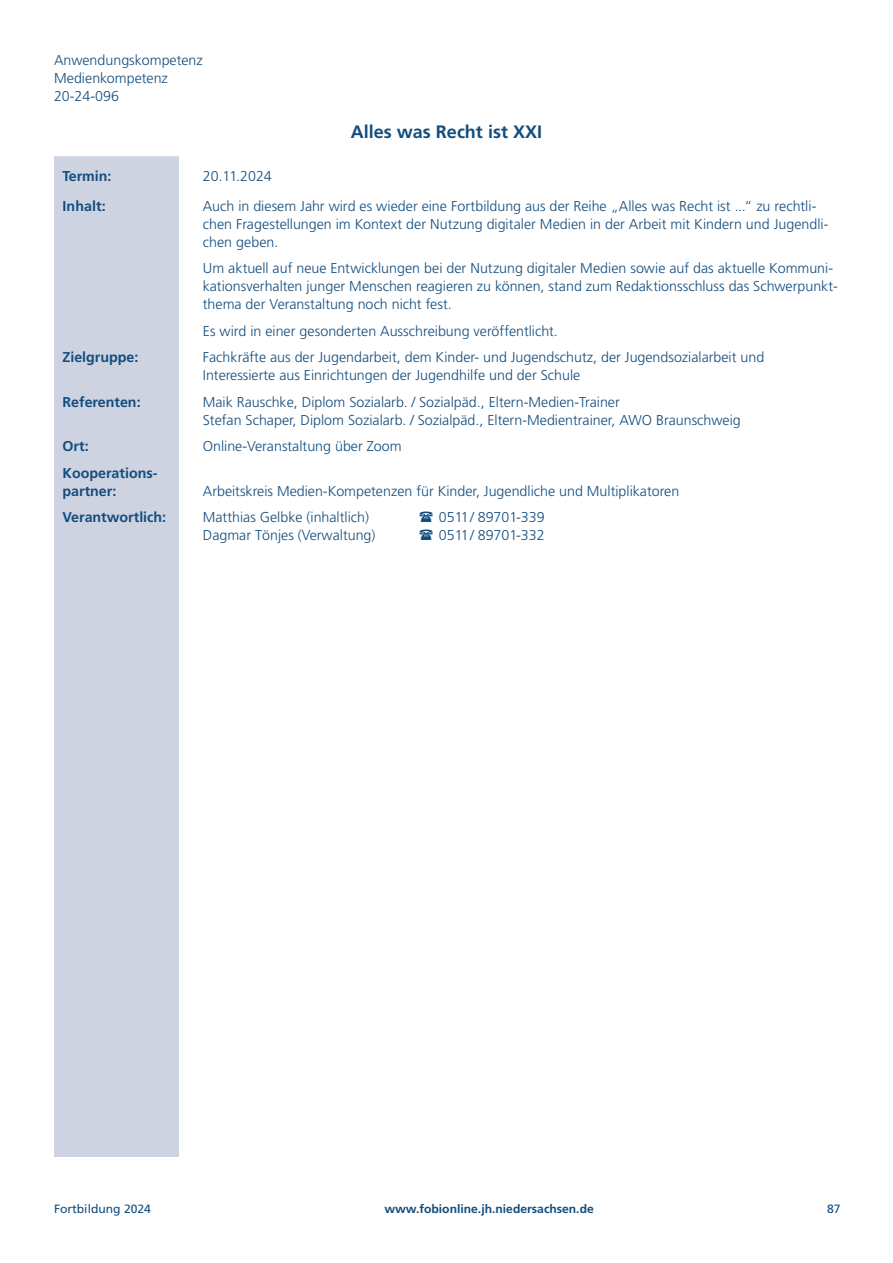
<style>
.page{position:relative;width:893px;height:1263px;background:#fff}
.page>*{position:absolute;margin:0;border:0;box-sizing:border-box;transform-origin:0 0}
.Thema{font:700 18px "Frutiger";color:#134d7e}
.Inhalt{font:300 14.25px/18px "Frutiger";color:#134d7e}
.Verantwortlich{font:300 14.25px/18px "Frutiger";color:#134d7e}
.Zielgruppe{font:300 14.25px/18px "Frutiger";color:#134d7e}
.Kooperationspartner{font:300 14.25px "Frutiger";color:#134d7e}
.Ort{font:300 14.25px "Frutiger";color:#134d7e}
.Verantwortlich-2{font:700 14.25px "Frutiger";color:#134d7e}
.Kooperationspartner-2{font:700 14.25px/18px "Frutiger";color:#134d7e}
.Kapitel{font:300 14.25px "Frutiger";color:#134d7e}
.Kategorie{font:300 14.25px "Frutiger";color:#134d7e}
.Zielgruppe-2{font:700 14.25px "Frutiger";color:#134d7e}
.Termin{font:300 14.25px "Frutiger";color:#134d7e}
.Kurs-Nr{font:300 14.25px "Frutiger";color:#134d7e}
.Termin-2{font:700 14.25px "Frutiger";color:#134d7e}
.Inhalt-2{font:700 14.25px "Frutiger";letter-spacing:.005em;color:#134d7e}
.Ort-2{font:700 14.25px "Frutiger";color:#134d7e}
.t1{font:700 12px "Frutiger";color:#134d7e}
.t2{font:12px "Frutiger";color:#134d7e}
</style>
<div class="page">
<div style="left:54px;top:147px;width:125px;height:1010px;background:#ced3e1"></div>
<div style="left:54px;top:108px;width:785px;height:48px;background:#fff"></div>
<p class="Kapitel" style="left:54px;top:52px;width:150px">Anwendungskompetenz</p>
<p class="Kategorie" style="left:54px;top:70px;width:115px">Medienkompetenz</p>
<p class="Kurs-Nr" style="left:54px;top:88px;width:66px">20-24-096</p>
<p class="Thema" style="left:351px;top:121px;width:193px">Alles was Recht ist XXI</p>
<p class="Termin-2" style="left:63px;top:168px;width:51px">Termin:</p>
<p class="Termin" style="left:203px;top:168px;width:71px">20.11.2024</p>
<p class="Inhalt-2" style="left:63px;top:197px;width:45px">Inhalt:</p>
<p class="Inhalt" style="left:203px;top:197px;width:627px">Auch in diesem Jahr wird es wieder eine Fortbildung aus der Reihe „Alles was Recht ist ...“ zu rechtli&shy;chen Fragestellungen im Kontext der Nutzung digitaler Medien in der Arbeit mit Kindern und Jugendli&shy;chen geben.</p>
<p class="Inhalt" style="left:203px;top:259px;width:636px">Um aktuell auf neue Entwicklungen bei der Nutzung digitaler Medien sowie auf das aktuelle Kommuni&shy;kationsverhalten junger Menschen reagieren zu können, stand zum Redaktionsschluss das Schwerpunkt&shy;thema der Veranstaltung noch nicht fest.</p>
<p class="Inhalt" style="left:203px;top:322px;width:356px">Es wird in einer gesonderten Ausschreibung veröffentlicht.</p>
<p class="Zielgruppe-2" style="left:63px;top:349px;width:78px">Zielgruppe:</p>
<p class="Zielgruppe" style="left:203px;top:348px;width:563px">Fachkräfte aus der Jugendarbeit, dem Kinder- und Jugendschutz, der Jugendsozialarbeit und<br>Interessierte aus Einrichtungen der Jugendhilfe und der Schule</p>
<p class="Verantwortlich-2" style="left:62px;top:393px;width:80px">Referenten:</p>
<p class="Verantwortlich" style="left:203px;top:393px;width:539px">Maik Rauschke, Diplom Sozialarb. / Sozialpäd., Eltern-Medien-Trainer<br>Stefan Schaper, Diplom Sozialarb. / Sozialpäd., Eltern-Medientrainer, AWO Braunschweig</p>
<p class="Ort-2" style="left:63px;top:438px;width:28px">Ort:</p>
<p class="Ort" style="left:203px;top:438px;width:200px">Online-Veranstaltung über Zoom</p>
<p class="Kooperationspartner-2" style="left:63px;top:463px;width:97px">Kooperations&shy;partner:</p>
<p class="Kooperationspartner" style="left:203px;top:483px;width:478px">Arbeitskreis Medien-Kompetenzen für Kinder, Jugendliche und Multiplikatoren</p>
<p class="Verantwortlich-2" style="left:63px;top:509px;width:105px">Verantwortlich:</p>
<p class="Verantwortlich" style="left:203px;top:508px;width:168px">Matthias Gelbke (inhaltlich)</p>
<p class="Verantwortlich" style="left:439px;top:508px;width:107px">0511/ 89701-339</p>
<p class="Verantwortlich" style="left:203px;top:526px;width:174px">Dagmar Tönjes (Verwaltung)</p>
<p class="Verantwortlich" style="left:439px;top:526px;width:107px">0511/ 89701-332</p>
<p class="t2" style="left:54px;top:1202px;width:98px">Fortbildung 2024</p>
<p class="t1" style="left:384px;top:1202px;width:211px">www.fobionline.jh.niedersachsen.de</p>
<p class="t2" style="left:827px;top:1202px;width:15px">87</p>
</div>
